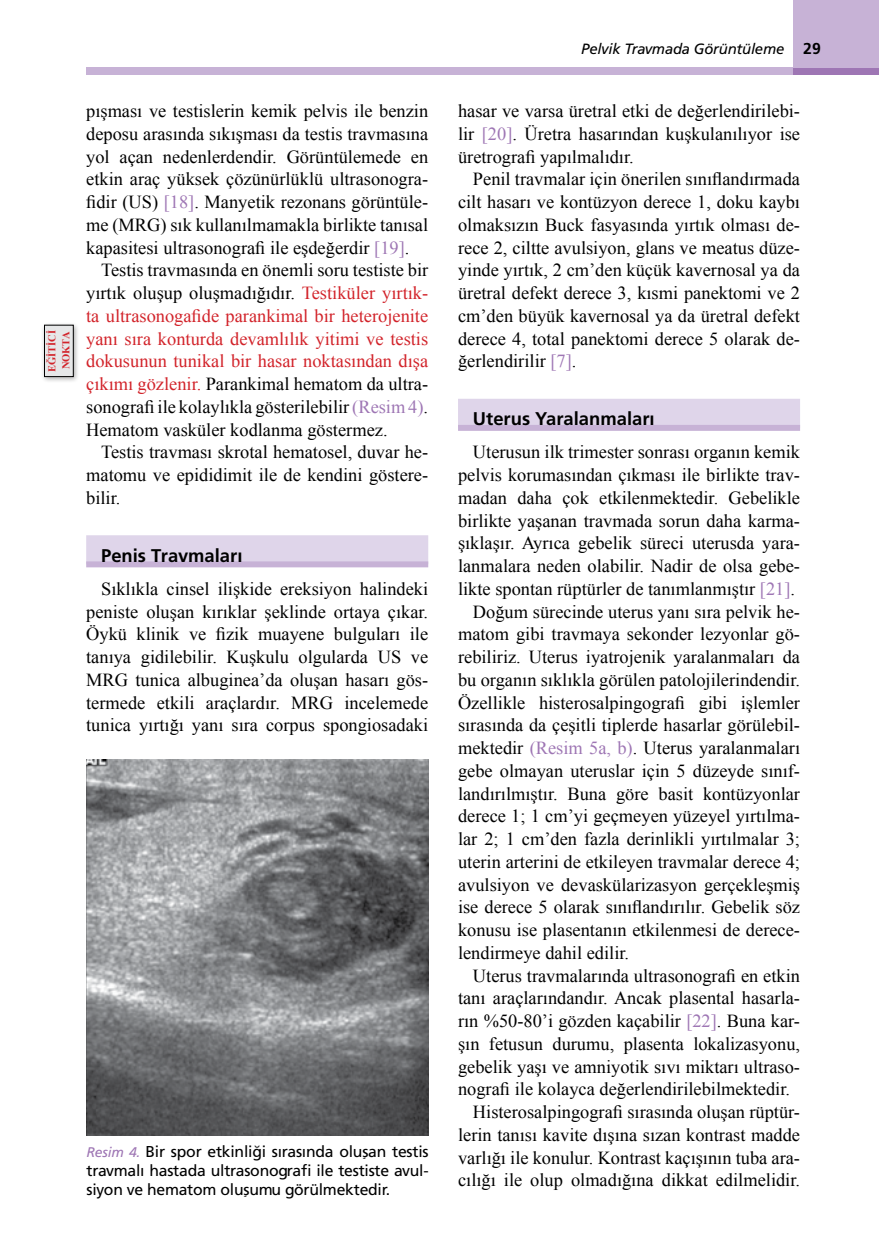
<style>
.page{position:relative;width:879px;height:1260px;background:#fff}
.page>*{position:absolute;margin:0;border:0;box-sizing:border-box;transform-origin:0 0}
.t1{font:18.38px/22.8px "Times New Roman";color:#000;text-align:justify}
.t2{font:18.38px "Frutiger Bold Tr";color:#000}
.t3{font:15.75px/19.2px "Frutiger Normal Tr";letter-spacing:-.015em;color:#000;text-align:justify}
.t4{font:15.75px "Frutiger Bold Tr";color:#000}
.t5{font:14.88px "Frutiger Italic Tr";letter-spacing:-.015em;color:#000}
.t6{font:700 10.5px/14px "Times New Roman";color:#d2232a}
.s1{color:#9e76b4}
.s2{color:#d2232a}
.s3{font-family:"Frutiger Italic Tr";font-size:14px;color:#9e76b4}
</style>
<div class="page">
<div style="left:792px;top:68px;width:86px;height:7px;background:#9e76b4"></div>
<div style="left:86px;top:68px;width:706px;height:7px;background:#c7b2d6"></div>
<div style="left:792px;top:0;width:86px;height:68px;background:#c7b2d6"></div>
<div style="left:86px;top:535px;width:342px;height:29px;background:#dfd5ea"></div>
<div style="left:86px;top:561px;width:342px;height:6px;background:#c7b2d6"></div>
<div style="left:458px;top:399px;width:341px;height:29px;background:#dfd5ea"></div>
<div style="left:458px;top:425px;width:341px;height:6px;background:#c7b2d6"></div>
<div style="left:41px;top:323px;width:38px;height:60px;background:#000;opacity:.33"></div>
<div style="left:44px;top:325px;width:29px;height:52px;background:#e6e7e8"></div>
<div style="left:44px;top:325px;width:29px;height:52px;border:1px solid #000"></div>
<img style="left:86px;top:759px;width:342px;height:377px">
<p class="t6" style="left:45px;top:372px;width:44px;rotate:-90deg">EĞİTİCİ<br>NOKTA</p>
<p class="t1" style="left:86px;top:99px;width:343px">pışması ve testislerin kemik pelvis ile benzin deposu arasında sıkışması da testis travmasına yol açan nedenlerdendir. Görüntülemede en etkin araç yüksek çözünürlüklü ultrasonogra&shy;fidir (US) <span class="s1">[18]</span>. Manyetik rezonans görüntüle&shy;me (MRG) sık kullanılmamakla birlikte tanısal kapasitesi ultrasonografi ile eşdeğerdir <span class="s1">[19]</span>.</p>
<p class="t1" style="left:86px;top:259px;width:343px;text-indent:15px">Testis travmasında en önemli soru testiste bir yırtık oluşup oluşmadığıdır. <span class="s2">Testiküler yırtık&shy;ta ultrasonogafide parankimal bir heterojenite yanı sıra konturda devamlılık yitimi ve testis dokusunun tunikal bir hasar noktasından dışa çıkımı gözlenir.</span> Parankimal hematom da ultra&shy;sonografi ile kolaylıkla gösterilebilir <span class="s1">(Resim 4)</span>.<br>Hematom vasküler kodlanma göstermez.</p>
<p class="t1" style="left:86px;top:441px;width:343px;text-indent:15px">Testis travması skrotal hematosel, duvar he&shy;matomu ve epididimit ile de kendini göstere&shy;bilir.</p>
<p class="t2" style="left:101px;top:544px;width:143px">Penis Travmaları</p>
<p class="t1" style="left:86px;top:577px;width:343px;text-indent:15px">Sıklıkla cinsel ilişkide ereksiyon halindeki peniste oluşan kırıklar şeklinde ortaya çıkar.<br>Öykü klinik ve fizik muayene bulguları ile tanıya gidilebilir. Kuşkulu olgularda US ve MRG tunica albuginea’da oluşan hasarı gös&shy;termede etkili araçlardır. MRG incelemede tunica yırtığı yanı sıra corpus spongiosadaki</p>
<p class="t3" style="left:86px;top:1142px;width:343px"><span class="s3">Resim 4.</span> Bir spor etkinliği sırasında oluşan testis travmalı hastada ultrasonografi ile testiste avul&shy;siyon ve hematom oluşumu görülmektedir.</p>
<p class="t5" style="left:581px;top:40px;width:204px">Pelvik Travmada Görüntüleme</p>
<p class="t4" style="left:802px;top:39px;width:19px">29</p>
<p class="t1" style="left:458px;top:99px;width:343px">hasar ve varsa üretral etki de değerlendirilebi&shy;lir <span class="s1">[20]</span>. Üretra hasarından kuşkulanılıyor ise üretrografi yapılmalıdır.</p>
<p class="t1" style="left:458px;top:168px;width:343px;text-indent:15px">Penil travmalar için önerilen sınıflandırmada cilt hasarı ve kontüzyon derece 1, doku kaybı olmaksızın Buck fasyasında yırtık olması de&shy;rece 2, ciltte avulsiyon, glans ve meatus düze&shy;yinde yırtık, 2 cm’den küçük kavernosal ya da üretral defekt derece 3, kısmi panektomi ve 2 cm’den büyük kavernosal ya da üretral defekt derece 4, total panektomi derece 5 olarak de&shy;ğerlendirilir <span class="s1">[7]</span>.</p>
<p class="t2" style="left:472px;top:408px;width:183px">Uterus Yaralanmaları</p>
<p class="t1" style="left:472px;top:441px;width:328px">Uterusun ilk trimester sonrası organın kemik</p>
<p class="t1" style="left:458px;top:463px;width:343px">pelvis korumasından çıkması ile birlikte trav-</p>
<p class="t1" style="left:458px;top:486px;width:343px">madan daha çok etkilenmektedir. Gebelikle</p>
<p class="t1" style="left:458px;top:509px;width:343px">birlikte yaşanan travmada sorun daha karma-</p>
<p class="t1" style="left:458px;top:532px;width:343px">şıklaşır. Ayrıca gebelik süreci uterusda yara-</p>
<p class="t1" style="left:458px;top:554px;width:343px">lanmalara neden olabilir. Nadir de olsa gebe-</p>
<p class="t1" style="left:458px;top:577px;width:338px">likte spontan rüptürler de tanımlanmıştır <span class="s1">[21]</span>.</p>
<p class="t1" style="left:472px;top:600px;width:328px">Doğum sürecinde uterus yanı sıra pelvik he-</p>
<p class="t1" style="left:458px;top:623px;width:343px">matom gibi travmaya sekonder lezyonlar gö-</p>
<p class="t1" style="left:458px;top:645px;width:343px">rebiliriz. Uterus iyatrojenik yaralanmaları da</p>
<p class="t1" style="left:458px;top:668px;width:343px">bu organın sıklıkla görülen patolojilerindendir.</p>
<p class="t1" style="left:458px;top:691px;width:343px">Özellikle histerosalpingografi gibi işlemler</p>
<p class="t1" style="left:458px;top:714px;width:343px">sırasında da çeşitli tiplerde hasarlar görülebil-</p>
<p class="t1" style="left:458px;top:736px;width:343px">mektedir <span class="s1">(Resim 5a, b)</span>. Uterus yaralanmaları</p>
<p class="t1" style="left:458px;top:759px;width:343px">gebe olmayan uteruslar için 5 düzeyde sınıf-</p>
<p class="t1" style="left:458px;top:782px;width:343px">landırılmıştır. Buna göre basit kontüzyonlar</p>
<p class="t1" style="left:458px;top:805px;width:343px">derece 1; 1 cm’yi geçmeyen yüzeyel yırtılma-</p>
<p class="t1" style="left:458px;top:827px;width:343px">lar 2; 1 cm’den fazla derinlikli yırtılmalar 3;</p>
<p class="t1" style="left:458px;top:850px;width:343px">uterin arterini de etkileyen travmalar derece 4;</p>
<p class="t1" style="left:458px;top:873px;width:343px">avulsiyon ve devaskülarizasyon gerçekleşmiş</p>
<p class="t1" style="left:458px;top:896px;width:343px">ise derece 5 olarak sınıflandırılır. Gebelik söz</p>
<p class="t1" style="left:458px;top:918px;width:343px">konusu ise plasentanın etkilenmesi de derece-</p>
<p class="t1" style="left:458px;top:941px;width:172px">lendirmeye dahil edilir.</p>
<p class="t1" style="left:472px;top:964px;width:328px">Uterus travmalarında ultrasonografi en etkin</p>
<p class="t1" style="left:458px;top:987px;width:343px">tanı araçlarındandır. Ancak plasental hasarla-</p>
<p class="t1" style="left:458px;top:1009px;width:343px">rın %50-80’i gözden kaçabilir <span class="s1">[22]</span>. Buna kar-</p>
<p class="t1" style="left:458px;top:1032px;width:343px">şın fetusun durumu, plasenta lokalizasyonu,</p>
<p class="t1" style="left:458px;top:1055px;width:343px">gebelik yaşı ve amniyotik sıvı miktarı ultraso-</p>
<p class="t1" style="left:458px;top:1078px;width:333px">nografi ile kolayca değerlendirilebilmektedir.</p>
<p class="t1" style="left:472px;top:1100px;width:328px">Histerosalpingografi sırasında oluşan rüptür-</p>
<p class="t1" style="left:458px;top:1123px;width:343px">lerin tanısı kavite dışına sızan kontrast madde</p>
<p class="t1" style="left:458px;top:1146px;width:343px">varlığı ile konulur. Kontrast kaçışının tuba ara-</p>
<p class="t1" style="left:458px;top:1169px;width:343px">cılığı ile olup olmadığına dikkat edilmelidir.</p>
</div>
